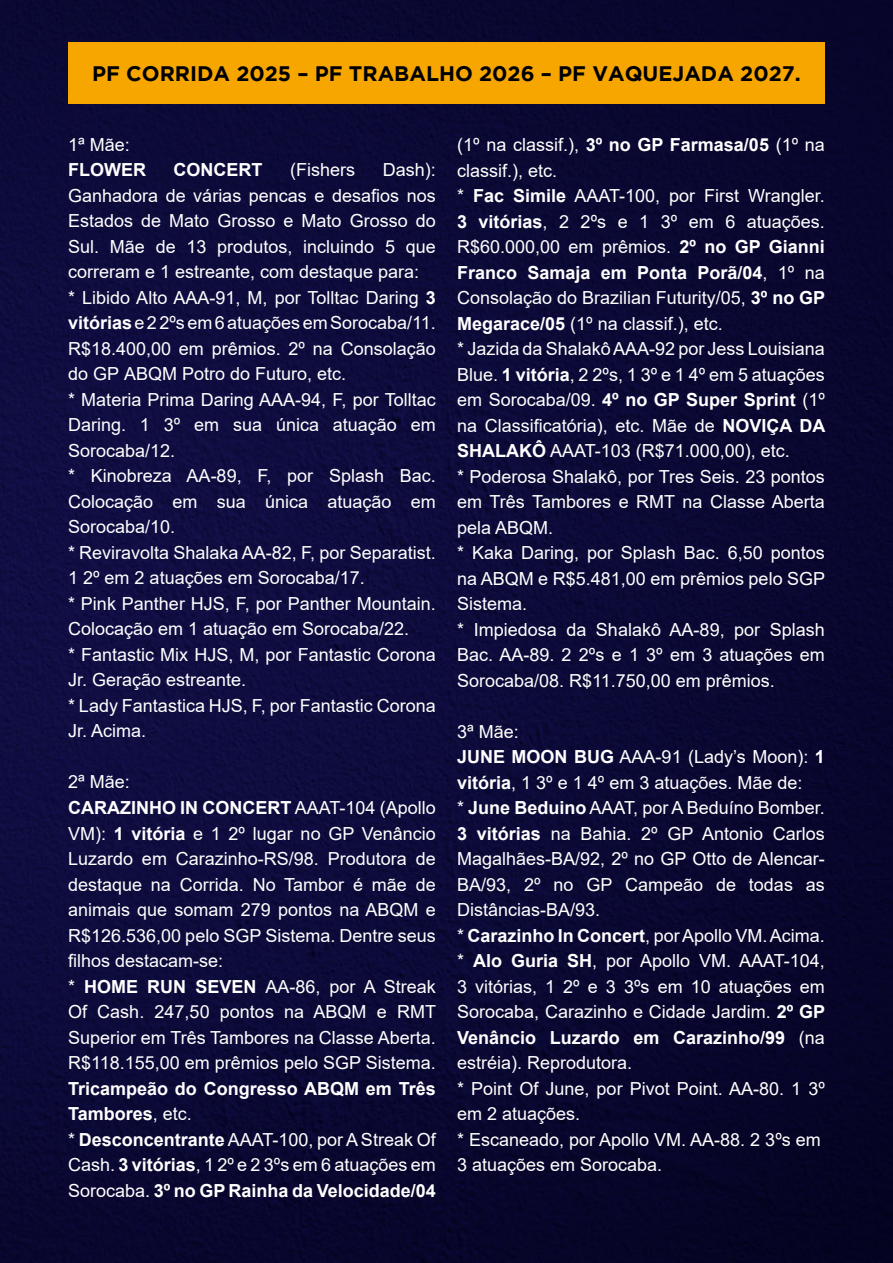
<style>
.page{position:relative;width:893px;height:1263px;background:#fff}
.page>*{position:absolute;margin:0;border:0;box-sizing:border-box;transform-origin:0 0}
.t1{font:700 21px "Gotham";color:#000}
.t2{font:18px/25.5px "Arial";color:#fff}
.t3{font:700 18px/25.5px "Arial";color:#fff}
.s1{font-weight:700}
.s2{font-weight:400}
</style>
<div class="page">
<img style="left:0;top:0;width:893px;height:1263px">
<div style="left:68px;top:43px;width:757px;height:61px;background:#f7a600"></div>
<p class="t1" style="left:92px;top:61px;width:710px">PF CORRIDA 2025 – PF TRABALHO 2026 – PF VAQUEJADA 2027.</p>
<p class="t2" style="left:68px;top:132px;width:63px">1ª Mãe:</p>
<p class="t3" style="left:68px;top:157px;width:79px">FLOWER</p>
<p class="t3" style="left:174px;top:157px;width:90px">CONCERT</p>
<p class="t2" style="left:290px;top:157px;width:66px">(Fishers</p>
<p class="t2" style="left:68px;top:157px;width:369px;text-indent:315px">Dash):<br>Ganhadora de várias pencas e desafios nos Estados de Mato Grosso e Mato Grosso do Sul. Mãe de 13 produtos, incluindo 5 que correram e 1 estreante, com destaque para:<br>* Libido Alto AAA-91, M, por Tolltac Daring <span class="s1">3 vitórias</span> e 2 2ºs em 6 atuações em Sorocaba/11.<br>R$18.400,00 em prêmios. 2º na Consolação do GP ABQM Potro do Futuro, etc.<br>* Materia Prima Daring AAA-94, F, por Tolltac Daring. 1 3º em sua única atuação em Sorocaba/12.<br>* Kinobreza AA-89, F, por Splash Bac.<br>Colocação em sua única atuação em Sorocaba/10.<br>* Reviravolta Shalaka AA-82, F, por Separatist.<br>1 2º em 2 atuações em Sorocaba/17.<br>* Pink Panther HJS, F, por Panther Mountain.<br>Colocação em 1 atuação em Sorocaba/22.<br>* Fantastic Mix HJS, M, por Fantastic Corona Jr. Geração estreante.<br>* Lady Fantastica HJS, F, por Fantastic Corona Jr. Acima.</p>
<p class="t2" style="left:68px;top:769px;width:370px">2ª Mãe:<br><span class="s1">CARAZINHO IN CONCERT</span> AAAT-104 (Apollo VM): <span class="s1">1 vitória</span> e 1 2º lugar no GP Venâncio Luzardo em Carazinho-RS/98. Produtora de destaque na Corrida. No Tambor é mãe de animais que somam 279 pontos na ABQM e R$126.536,00 pelo SGP Sistema. Dentre seus filhos destacam-se:<br>* <span class="s1">HOME RUN SEVEN</span> AA-86, por A Streak Of Cash. 247,50 pontos na ABQM e RMT Superior em Três Tambores na Classe Aberta.<br>R$118.155,00 em prêmios pelo SGP Sistema.</p>
<p class="t3" style="left:68px;top:1076px;width:369px">Tricampeão do Congresso ABQM em Três Tambores<span class="s2">, etc.<br>*</span> Desconcentrante <span class="s2">AAAT-100, por A Streak Of Cash.</span> 3 vitórias<span class="s2">, 1 2º e 2 3ºs em 6 atuações em Sorocaba.</span> 3º no GP Rainha da Velocidade/04</p>
<p class="t2" style="left:457px;top:132px;width:370px">(1º na classif.), <span class="s1">3º no GP Farmasa/05</span> (1º na classif.), etc.<br>* <span class="s1">Fac Simile</span> AAAT-100, por First Wrangler.<br><span class="s1">3 vitórias</span>, 2 2ºs e 1 3º em 6 atuações.<br>R$60.000,00 em prêmios. <span class="s1">2º no GP Gianni Franco Samaja em Ponta Porã/04</span>, 1º na Consolação do Brazilian Futurity/05, <span class="s1">3º no GP Megarace/05</span> (1º na classif.), etc.<br>* Jazida da Shalakô AAA-92 por Jess Louisiana Blue. <span class="s1">1 vitória</span>, 2 2ºs, 1 3º e 1 4º em 5 atuações em Sorocaba/09. <span class="s1">4º no GP Super Sprint</span> (1º na Classificatória), etc. Mãe de <span class="s1">NOVIÇA DA SHALAKÔ</span> AAAT-103 (R$71.000,00), etc.<br>* Poderosa Shalakô, por Tres Seis. 23 pontos em Três Tambores e RMT na Classe Aberta pela ABQM.<br>* Kaka Daring, por Splash Bac. 6,50 pontos na ABQM e R$5.481,00 em prêmios pelo SGP Sistema.<br>* Impiedosa da Shalakô AA-89, por Splash Bac. AA-89. 2 2ºs e 1 3º em 3 atuações em Sorocaba/08. R$11.750,00 em prêmios.</p>
<p class="t2" style="left:457px;top:718px;width:370px">3ª Mãe:<br><span class="s1">JUNE MOON BUG</span> AAA-91 (Lady’s Moon): <span class="s1">1 vitória</span>, 1 3º e 1 4º em 3 atuações. Mãe de:<br>* <span class="s1">June Beduino</span> AAAT, por A Beduíno Bomber.<br><span class="s1">3 vitórias</span> na Bahia. 2º GP Antonio Carlos Magalhães-BA/92, 2º no GP Otto de Alencar-BA/93, 2º no GP Campeão de todas as Distâncias-BA/93.<br>* <span class="s1">Carazinho In Concert</span>, por Apollo VM. Acima. * <span class="s1">Alo Guria SH</span>, por Apollo VM. AAAT-104, 3 vitórias, 1 2º e 3 3ºs em 10 atuações em Sorocaba, Carazinho e Cidade Jardim. <span class="s1">2º GP Venâncio Luzardo em Carazinho/99</span> (na estréia). Reprodutora.<br>* Point Of June, por Pivot Point. AA-80. 1 3º em 2 atuações.<br>* Escaneado, por Apollo VM. AA-88. 2 3ºs em 3 atuações em Sorocaba.</p>
</div>
